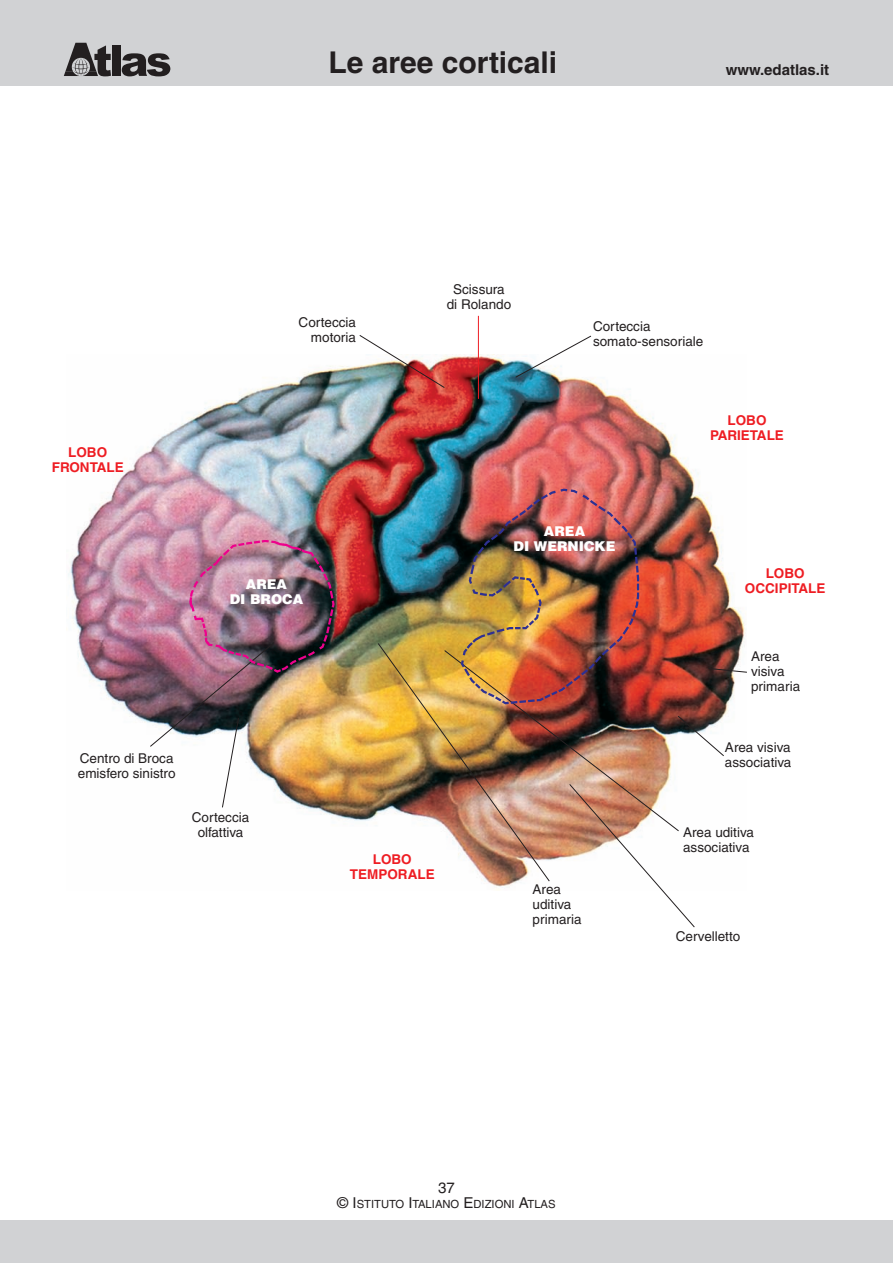
<style>
.page{position:relative;width:893px;height:1263px;background:#fff}
.page>*{position:absolute;margin:0;border:0;box-sizing:border-box;transform-origin:0 0}
.t1{font:700 30px "Helvetica";color:#231f20}
.t2{font:700 15px "Helvetica";color:#231f20}
.t3{font:15px "Helvetica";color:#231f20}
.t4{font:13.5px/15px "Helvetica";color:#231f20}
.t5{font:700 13.5px/15px "Helvetica";color:#ee1d23;text-align:center}
.t6{font:900 13.5px/15px "Helvetica";color:#fff;text-align:center}
.t7{font:11.25px "Helvetica";color:#231f20}
.s1{font-size:15px}
</style>
<div class="page">
<div style="left:0;top:0;width:893px;height:85px;background:#d1d2d4"></div>
<div style="left:0;top:1220px;width:893px;height:43px;background:#d1d2d4"></div>
<div style="left:112px;top:45px;width:9px;height:31px;background:#231f20"></div>
<svg style="left:122px;top:53px;width:48px;height:23px"></svg>
<svg style="left:64px;top:43px;width:47px;height:33px"></svg>
<img style="left:68px;top:354px;width:630px;height:467px">
<img style="left:359px;top:335px;width:86px;height:54px">
<svg style="left:515px;top:335px;width:77px;height:43px"></svg>
<img style="left:149px;top:539px;width:187px;height:269px">
<hr style="left:478px;top:316px;width:1px;height:83px;background:#ee1d23">
<img style="left:377px;top:487px;width:370px;height:441px">
<h1 class="t1" style="left:329px;top:51px;width:230px">Le aree corticali</h1>
<p class="t2" style="left:726px;top:64px;width:105px">www.edatlas.it</p>
<p class="t4" style="left:299px;top:316px;width:59px;text-align:right">Corteccia motoria</p>
<p class="t4" style="left:447px;top:283px;width:66px;text-align:center">Scissura di Rolando</p>
<p class="t4" style="left:593px;top:320px;width:112px">Corteccia somato-sensoriale</p>
<p class="t5" style="left:52px;top:446px;width:73px">LOBO<br>FRONTALE</p>
<p class="t6" style="left:230px;top:578px;width:75px">AREA<br>DI BROCA</p>
<p class="t4" style="left:78px;top:752px;width:99px">Centro di Broca emisfero sinistro</p>
<p class="t4" style="left:192px;top:811px;width:59px;text-align:center">Corteccia olfattiva</p>
<p class="t5" style="left:350px;top:853px;width:86px">LOBO<br>TEMPORALE</p>
<p class="t6" style="left:514px;top:525px;width:103px">AREA<br>DI WERNICKE</p>
<p class="t4" style="left:533px;top:883px;width:51px">Area uditiva primaria</p>
<p class="t5" style="left:710px;top:414px;width:75px">LOBO<br>PARIETALE</p>
<p class="t5" style="left:745px;top:567px;width:82px">LOBO<br>OCCIPITALE</p>
<p class="t4" style="left:751px;top:650px;width:51px">Area visiva primaria</p>
<p class="t4" style="left:725px;top:741px;width:68px">Area visiva associativa</p>
<p class="t4" style="left:683px;top:826px;width:72px">Area uditiva associativa</p>
<p class="t4" style="left:676px;top:930px;width:66px">Cervelletto</p>
<p class="t3" style="left:438px;top:1182px;width:18px">37</p>
<p class="t7" style="left:337px;top:1200px;width:220px"><span class="s1">© I</span>STITUTO <span class="s1">I</span>TALIANO <span class="s1">E</span>DIZIONI <span class="s1">A</span>TLAS</p>
</div>
